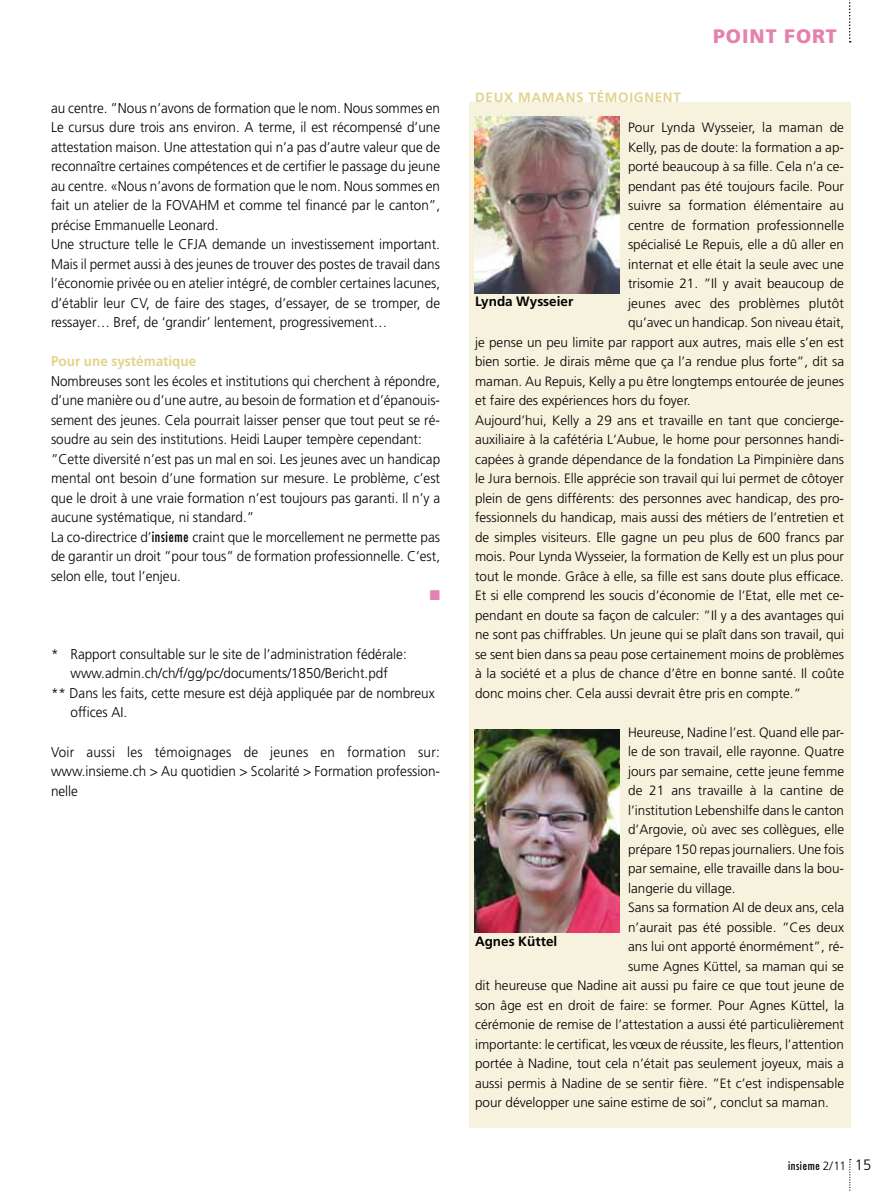
<style>
.page{position:relative;width:893px;height:1191px;background:#fff}
.page>*{position:absolute;margin:0;border:0;box-sizing:border-box;transform-origin:0 0}
.t1{font:900 19.5px "Frutiger";letter-spacing:.05em;color:#e581ae}
.t2{font:300 14.1px/19.5px "Frutiger";color:#000;scale:.95 1}
.t3{font:700 14.1px "Frutiger";color:#e1d48d;scale:.95 1}
.t4{font:14.1px "Zapf Dingbats ITC";color:#e581ae;scale:.95 1}
.t5{font:300 13.5px "Frutiger";color:#000}
.t6{font:700 13.5px "Frutiger";color:#000}
.t7{font:700 13.5px "Frutiger";letter-spacing:.05em;color:#e1d48d}
.t8{font:condensed 12px "Futura";letter-spacing:.05em;color:#000}
.s1{font-family:"Futura";font-weight:400;font-stretch:condensed;font-size:14.7px}
.s2{font-family:"Frutiger";font-weight:300;font-stretch:normal}
.s3{font-family:"Frutiger";font-weight:300;font-stretch:normal;font-size:15px}
</style>
<div class="page">
<svg style="left:849px;top:1159px;width:2px;height:32px"></svg>
<div style="left:469px;top:102px;width:381px;height:1025px;background:#f7f2dd"></div>
<img style="left:475px;top:117px;width:145px;height:176px">
<img style="left:475px;top:729px;width:145px;height:203px">
<svg style="left:849px;top:0;width:2px;height:43px"></svg>
<p class="t2" style="left:51px;top:98px;width:411px">au centre. ”Nous n’avons de formation que le nom. Nous sommes en Le cursus dure trois ans environ. A terme, il est récompensé d’une attestation maison. Une attestation qui n’a pas d’autre valeur que de reconnaître certaines compétences et de certifier le passage du jeune au centre. «Nous n’avons de formation que le nom. Nous sommes en fait un atelier de la FOVAHM et comme tel financé par le canton”, précise Emmanuelle Leonard.<br>Une structure telle le CFJA demande un investissement important.<br>Mais il permet aussi à des jeunes de trouver des postes de travail dans l’économie privée ou en atelier intégré, de combler certaines lacunes, d’établir leur CV, de faire des stages, d’essayer, de se tromper, de ressayer… Bref, de ‘grandir’ lentement, progressivement…</p>
<p class="t3" style="left:51px;top:353px;width:154px">Pour une systématique</p>
<p class="t2" style="left:51px;top:371px;width:411px">Nombreuses sont les écoles et institutions qui cherchent à répondre, d’une manière ou d’une autre, au besoin de formation et d’épanouis&shy;sement des jeunes. Cela pourrait laisser penser que tout peut se ré&shy;soudre au sein des institutions. Heidi Lauper tempère cependant: ”Cette diversité n’est pas un mal en soi. Les jeunes avec un handicap mental ont besoin d’une formation sur mesure. Le problème, c’est que le droit à une vraie formation n’est toujours pas garanti. Il n’y a aucune systématique, ni standard.”<br>La co-directrice d’<span class="s1">insieme</span> craint que le morcellement ne permette pas de garantir un droit ”pour tous” de formation professionnelle. C’est, selon elle, tout l’enjeu.</p>
<p class="t4" style="left:430px;top:589px;width:12px">■</p>
<p class="t2" style="left:51px;top:644px;width:376px">* Rapport consultable sur le site de l’administration fédérale:</p>
<p class="t2" style="left:71px;top:664px;width:336px">www.admin.ch/ch/f/gg/pc/documents/1850/Bericht.pdf</p>
<p class="t2" style="left:51px;top:683px;width:405px">** Dans les faits, cette mesure est déjà appliquée par de nombreux</p>
<p class="t2" style="left:71px;top:703px;width:61px">offices AI.</p>
<p class="t2" style="left:51px;top:742px;width:411px;text-align:justify">Voir aussi les témoignages de jeunes en formation sur: www.insieme.ch &gt; Au quotidien &gt; Scolarité &gt; Formation profession&shy;nelle</p>
<h1 class="t1" style="left:713px;top:25px;width:125px">POINT FORT</h1>
<p class="t7" style="left:475px;top:89px;width:55px">Deux mamans</p>
<p class="t7" style="left:588px;top:89px;width:27px">témoignent</p>
<p class="t5" style="left:628px;top:120px;width:217px">Pour Lynda Wysseier, la maman de</p>
<p class="t5" style="left:628px;top:139px;width:217px">Kelly, pas de doute: la formation a ap-</p>
<p class="t5" style="left:628px;top:159px;width:218px">porté beaucoup à sa fille. Cela n’a ce-</p>
<p class="t5" style="left:628px;top:178px;width:217px">pendant pas été toujours facile. Pour</p>
<p class="t5" style="left:628px;top:198px;width:217px">suivre sa formation élémentaire au</p>
<p class="t5" style="left:628px;top:217px;width:218px">centre de formation professionnelle</p>
<p class="t5" style="left:628px;top:237px;width:217px">spécialisé Le Repuis, elle a dû aller en</p>
<p class="t5" style="left:628px;top:256px;width:217px">internat et elle était la seule avec une</p>
<p class="t5" style="left:628px;top:276px;width:217px">trisomie 21. ”Il y avait beaucoup de</p>
<p class="t5" style="left:628px;top:295px;width:218px">jeunes avec des problèmes plutôt</p>
<p class="t5" style="left:628px;top:315px;width:218px">qu’avec un handicap. Son niveau était,</p>
<p class="t5" style="left:475px;top:334px;width:370px">je pense un peu limite par rapport aux autres, mais elle s’en est</p>
<p class="t5" style="left:475px;top:354px;width:371px">bien sortie. Je dirais même que ça l’a rendue plus forte”, dit sa</p>
<p class="t5" style="left:475px;top:373px;width:370px">maman. Au Repuis, Kelly a pu être longtemps entourée de jeunes</p>
<p class="t5" style="left:475px;top:393px;width:217px">et faire des expériences hors du foyer.</p>
<p class="t5" style="left:475px;top:412px;width:371px">Aujourd’hui, Kelly a 29 ans et travaille en tant que concierge-</p>
<p class="t5" style="left:475px;top:432px;width:370px">auxiliaire à la cafétéria L‘Aubue, le home pour personnes handi-</p>
<p class="t5" style="left:475px;top:451px;width:371px">capées à grande dépendance de la fondation La Pimpinière dans</p>
<p class="t5" style="left:475px;top:471px;width:371px">le Jura bernois. Elle apprécie son travail qui lui permet de côtoyer</p>
<p class="t5" style="left:475px;top:490px;width:370px">plein de gens différents: des personnes avec handicap, des pro-</p>
<p class="t5" style="left:475px;top:510px;width:370px">fessionnels du handicap, mais aussi des métiers de l’entretien et</p>
<p class="t5" style="left:475px;top:529px;width:370px">de simples visiteurs. Elle gagne un peu plus de 600 francs par</p>
<p class="t5" style="left:475px;top:549px;width:371px">mois. Pour Lynda Wysseier, la formation de Kelly est un plus pour</p>
<p class="t5" style="left:475px;top:568px;width:370px">tout le monde. Grâce à elle, sa fille est sans doute plus efficace.</p>
<p class="t5" style="left:475px;top:588px;width:371px">Et si elle comprend les soucis d’économie de l’Etat, elle met ce-</p>
<p class="t5" style="left:475px;top:607px;width:370px">pendant en doute sa façon de calculer: ”Il y a des avantages qui</p>
<p class="t5" style="left:475px;top:627px;width:371px">ne sont pas chiffrables. Un jeune qui se plaît dans son travail, qui</p>
<p class="t5" style="left:475px;top:646px;width:370px">se sent bien dans sa peau pose certainement moins de problèmes</p>
<p class="t5" style="left:475px;top:666px;width:371px">à la société et a plus de chance d’être en bonne santé. Il coûte</p>
<p class="t5" style="left:475px;top:685px;width:328px">donc moins cher. Cela aussi devrait être pris en compte.”</p>
<p class="t5" style="left:628px;top:724px;width:218px">Heureuse, Nadine l’est. Quand elle par-</p>
<p class="t5" style="left:628px;top:744px;width:218px">le de son travail, elle rayonne. Quatre</p>
<p class="t5" style="left:628px;top:763px;width:218px">jours par semaine, cette jeune femme</p>
<p class="t5" style="left:628px;top:783px;width:217px">de 21 ans travaille à la cantine de</p>
<p class="t5" style="left:628px;top:802px;width:218px">l’institution Lebenshilfe dans le canton</p>
<p class="t5" style="left:628px;top:822px;width:217px">d’Argovie, où avec ses collègues, elle</p>
<p class="t5" style="left:628px;top:841px;width:217px">prépare 150 repas journaliers. Une fois</p>
<p class="t5" style="left:628px;top:861px;width:217px">par semaine, elle travaille dans la bou-</p>
<p class="t5" style="left:628px;top:880px;width:109px">langerie du village.</p>
<p class="t5" style="left:628px;top:900px;width:218px">Sans sa formation AI de deux ans, cela</p>
<p class="t5" style="left:628px;top:919px;width:218px">n’aurait pas été possible. ”Ces deux</p>
<p class="t5" style="left:628px;top:939px;width:217px">ans lui ont apporté énormément”, ré-</p>
<p class="t5" style="left:628px;top:958px;width:217px">sume Agnes Küttel, sa maman qui se</p>
<p class="t5" style="left:475px;top:978px;width:371px">dit heureuse que Nadine ait aussi pu faire ce que tout jeune de</p>
<p class="t5" style="left:475px;top:997px;width:370px">son âge est en droit de faire: se former. Pour Agnes Küttel, la</p>
<p class="t5" style="left:475px;top:1017px;width:371px">cérémonie de remise de l’attestation a aussi été particulièrement</p>
<p class="t5" style="left:475px;top:1036px;width:370px">importante: le certificat, les vœux de réussite, les fleurs, l’attention</p>
<p class="t5" style="left:475px;top:1056px;width:370px">portée à Nadine, tout cela n’était pas seulement joyeux, mais a</p>
<p class="t5" style="left:475px;top:1075px;width:370px">aussi permis à Nadine de se sentir fière. ”Et c’est indispensable</p>
<p class="t5" style="left:475px;top:1095px;width:355px">pour développer une saine estime de soi”, conclut sa maman.</p>
<p class="t6" style="left:475px;top:294px;width:100px">Lynda Wysseier</p>
<p class="t6" style="left:475px;top:933px;width:84px">Agnes Küttel</p>
<p class="t8" style="left:788px;top:1157px;width:85px">insieme <span class="s2">2/11</span> <span class="s3">15</span></p>
</div>
